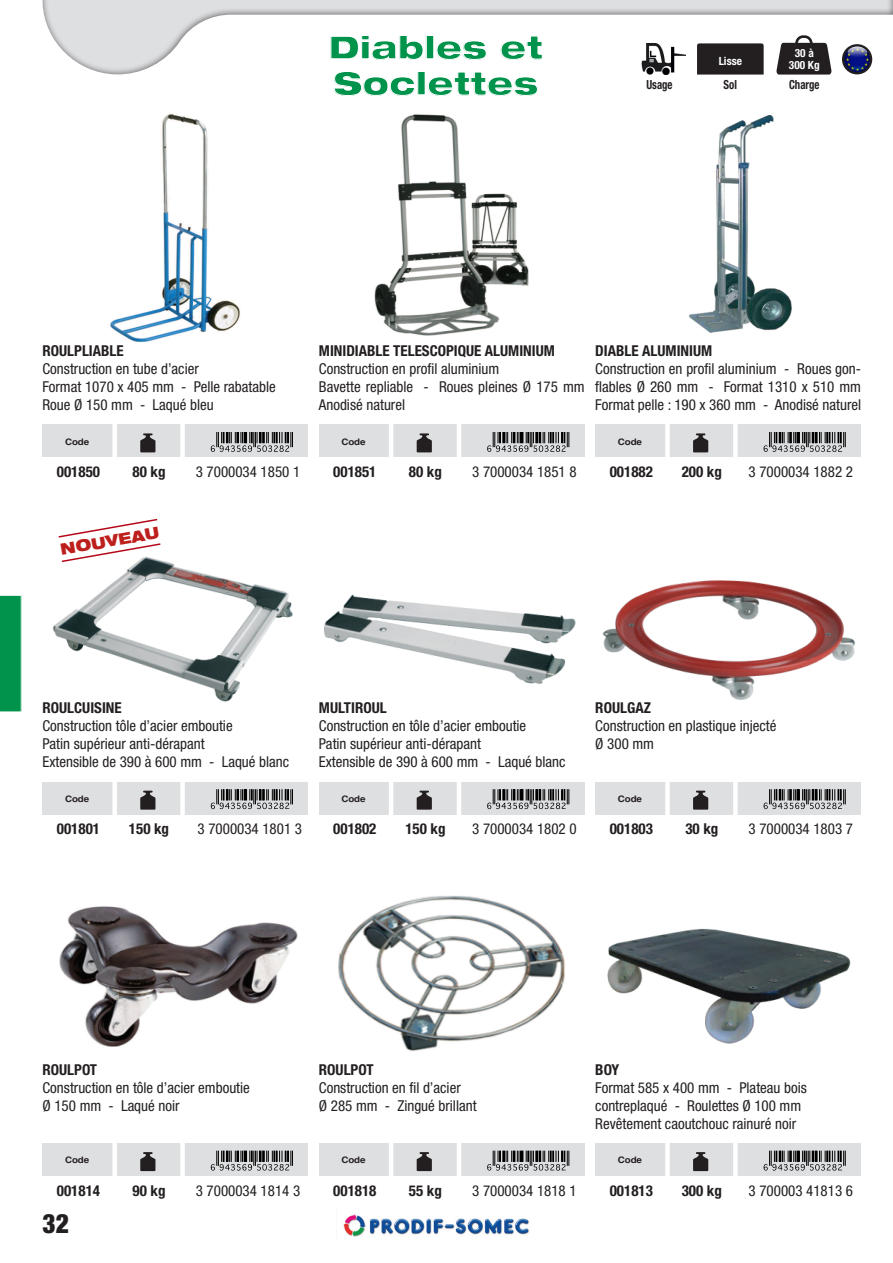
<style>
.page{position:relative;width:893px;height:1263px;background:#fff}
.page>*{position:absolute;margin:0;border:0;box-sizing:border-box;transform-origin:0 0}
.t1{font:900 expanded 31.5px "Helvetica Neue";letter-spacing:.015em;color:#00934c;scale:.95 1}
.t2{font:900 condensed 26.85px "Helvetica Neue";color:#231f20;scale:.95 1}
.t3{font:900 expanded 15.75px "Helvetica Neue";color:#bd1f1c;scale:.95 1}
.t4{font:condensed 15px/18px "Helvetica Neue";color:#231f20}
.t5{font:700 condensed 15px "Helvetica Neue";color:#231f20}
.t6{font:700 condensed 12.6px "Helvetica Neue";color:#231f20;scale:.86 1}
.t7{font:700 condensed 11.25px "Helvetica Neue";color:#fff}
.t8{font:700 8.85px "Helvetica";letter-spacing:-.015em;color:#231f20;scale:1.09 1}
</style>
<div class="page">
<div style="left:42px;top:0;width:851px;height:77px;background:#231f20;opacity:.75"></div>
<hr style="left:890px;top:0;width:3px;height:77px;background:#231f20;opacity:.75">
<img style="left:343px;top:1214px;width:186px;height:23px">
<svg style="left:776px;top:34px;width:56px;height:41px"></svg>
<svg style="left:697px;top:43px;width:67px;height:32px"></svg>
<svg style="left:330px;top:35px;width:94px;height:25px"></svg>
<svg style="left:436px;top:40px;width:51px;height:20px"></svg>
<svg style="left:500px;top:35px;width:43px;height:25px"></svg>
<svg style="left:334px;top:71px;width:81px;height:6px"></svg>
<svg style="left:428px;top:71px;width:110px;height:6px"></svg>
<div style="left:43px;top:1143px;width:265px;height:33px;background:#dedfe1"></div>
<div style="left:319px;top:1143px;width:266px;height:33px;background:#dedfe1"></div>
<div style="left:595px;top:1143px;width:266px;height:33px;background:#dedfe1"></div>
<div style="left:112px;top:1141px;width:5px;height:38px;background:#fff"></div>
<hr style="left:389px;top:1141px;width:4px;height:38px;background:#fff">
<div style="left:665px;top:1141px;width:5px;height:38px;background:#fff"></div>
<svg style="left:140px;top:1152px;width:15px;height:19px"></svg>
<svg style="left:417px;top:1152px;width:15px;height:19px"></svg>
<svg style="left:693px;top:1152px;width:15px;height:19px"></svg>
<div style="left:180px;top:1141px;width:5px;height:38px;background:#fff"></div>
<hr style="left:457px;top:1141px;width:4px;height:38px;background:#fff">
<div style="left:733px;top:1141px;width:5px;height:38px;background:#fff"></div>
<svg style="left:211px;top:1151px;width:82px;height:19px"></svg>
<svg style="left:487px;top:1151px;width:82px;height:19px"></svg>
<svg style="left:764px;top:1151px;width:82px;height:19px"></svg>
<img style="left:59px;top:906px;width:239px;height:141px">
<img style="left:338px;top:896px;width:227px;height:155px">
<img style="left:607px;top:928px;width:244px;height:116px">
<img style="left:843px;top:45px;width:28px;height:28px;border-radius:14px">
<div style="left:842px;top:44px;width:30px;height:30px;border:2px solid #231f20;border-radius:50%"></div>
<img style="left:641px;top:43px;width:44px;height:32px">
<div style="left:43px;top:782px;width:265px;height:32px;background:#dedfe1"></div>
<div style="left:319px;top:782px;width:266px;height:32px;background:#dedfe1"></div>
<div style="left:595px;top:782px;width:266px;height:32px;background:#dedfe1"></div>
<div style="left:112px;top:779px;width:5px;height:39px;background:#fff"></div>
<hr style="left:389px;top:779px;width:4px;height:39px;background:#fff">
<div style="left:665px;top:779px;width:5px;height:39px;background:#fff"></div>
<svg style="left:140px;top:791px;width:15px;height:19px"></svg>
<svg style="left:417px;top:791px;width:15px;height:19px"></svg>
<svg style="left:693px;top:791px;width:15px;height:19px"></svg>
<div style="left:180px;top:779px;width:5px;height:39px;background:#fff"></div>
<hr style="left:457px;top:779px;width:4px;height:39px;background:#fff">
<div style="left:733px;top:779px;width:5px;height:39px;background:#fff"></div>
<svg style="left:211px;top:790px;width:82px;height:19px"></svg>
<svg style="left:487px;top:790px;width:82px;height:19px"></svg>
<svg style="left:764px;top:790px;width:82px;height:19px"></svg>
<img style="left:52px;top:561px;width:241px;height:141px">
<img style="left:324px;top:594px;width:252px;height:90px">
<img style="left:602px;top:580px;width:254px;height:120px">
<svg style="left:57px;top:518px;width:105px;height:45px"></svg>
<div style="left:43px;top:424px;width:265px;height:33px;background:#dedfe1"></div>
<div style="left:319px;top:424px;width:266px;height:33px;background:#dedfe1"></div>
<div style="left:595px;top:424px;width:266px;height:33px;background:#dedfe1"></div>
<div style="left:112px;top:422px;width:5px;height:39px;background:#fff"></div>
<hr style="left:389px;top:422px;width:4px;height:39px;background:#fff">
<div style="left:665px;top:422px;width:5px;height:39px;background:#fff"></div>
<svg style="left:140px;top:433px;width:15px;height:19px"></svg>
<svg style="left:417px;top:433px;width:15px;height:19px"></svg>
<svg style="left:693px;top:433px;width:15px;height:19px"></svg>
<div style="left:180px;top:422px;width:5px;height:39px;background:#fff"></div>
<hr style="left:457px;top:422px;width:4px;height:39px;background:#fff">
<div style="left:733px;top:422px;width:5px;height:39px;background:#fff"></div>
<svg style="left:211px;top:432px;width:82px;height:20px"></svg>
<svg style="left:487px;top:432px;width:82px;height:20px"></svg>
<svg style="left:764px;top:432px;width:82px;height:20px"></svg>
<img style="left:110px;top:113px;width:130px;height:229px">
<img style="left:374px;top:114px;width:155px;height:222px">
<img style="left:689px;top:115px;width:103px;height:218px">
<svg style="left:0;top:595px;width:22px;height:117px"></svg>
<p class="t1" style="left:329px;top:27px;width:227px">Diables et</p>
<p class="t1" style="left:334px;top:63px;width:217px">Soclettes</p>
<p class="t6" style="left:646px;top:77px;width:32px">Usage</p>
<p class="t7" style="left:719px;top:55px;width:25px">Lisse</p>
<p class="t7" style="left:795px;top:46px;width:21px">30 à</p>
<p class="t7" style="left:789px;top:59px;width:32px">300 Kg</p>
<p class="t6" style="left:724px;top:77px;width:17px">Sol</p>
<p class="t6" style="left:789px;top:77px;width:37px">Charge</p>
<p class="t5" style="left:43px;top:341px;width:83px">ROULPLIABLE</p>
<p class="t4" style="left:43px;top:359px;width:158px">Construction en tube d’acier</p>
<p class="t4" style="left:43px;top:377px;width:235px">Format 1070 x 405 mm - Pelle rabatable</p>
<p class="t4" style="left:43px;top:395px;width:173px">Roue Ø 150 mm - Laqué bleu</p>
<p class="t5" style="left:319px;top:341px;width:237px">MINIDIABLE TELESCOPIQUE ALUMINIUM</p>
<p class="t4" style="left:319px;top:359px;width:182px">Construction en profil aluminium</p>
<p class="t4" style="left:319px;top:377px;width:267px">Bavette repliable - Roues pleines Ø 175 mm<br>Anodisé naturel</p>
<p class="t5" style="left:595px;top:341px;width:118px">DIABLE ALUMINIUM</p>
<p class="t4" style="left:595px;top:359px;width:267px;text-align:justify">Construction en profil aluminium - Roues gon&shy;flables Ø 260 mm - Format 1310 x 510 mm Format pelle : 190 x 360 mm - Anodisé naturel</p>
<p class="t8" style="left:65px;top:434px;width:23px">Code</p>
<p class="t8" style="left:342px;top:434px;width:23px">Code</p>
<p class="t8" style="left:618px;top:434px;width:23px">Code</p>
<p class="t5" style="left:57px;top:462px;width:45px">001850</p>
<p class="t5" style="left:133px;top:462px;width:34px">80 kg</p>
<p class="t4" style="left:196px;top:462px;width:106px">3 7000034 1850 1</p>
<p class="t5" style="left:333px;top:462px;width:45px">001851</p>
<p class="t5" style="left:409px;top:462px;width:34px">80 kg</p>
<p class="t4" style="left:472px;top:462px;width:106px">3 7000034 1851 8</p>
<p class="t5" style="left:610px;top:462px;width:45px">001882</p>
<p class="t5" style="left:682px;top:462px;width:42px">200 kg</p>
<p class="t4" style="left:749px;top:462px;width:106px">3 7000034 1882 2</p>
<p class="t3" style="left:59px;top:539px;width:107px;rotate:-10deg">NOUVEAU</p>
<p class="t5" style="left:43px;top:699px;width:81px">ROULCUISINE</p>
<p class="t4" style="left:43px;top:717px;width:192px">Construction tôle d’acier emboutie</p>
<p class="t4" style="left:43px;top:735px;width:164px">Patin supérieur anti-dérapant</p>
<p class="t4" style="left:43px;top:753px;width:248px">Extensible de 390 à 600 mm - Laqué blanc</p>
<p class="t5" style="left:319px;top:699px;width:69px">MULTIROUL</p>
<p class="t4" style="left:319px;top:717px;width:209px">Construction en tôle d’acier emboutie</p>
<p class="t4" style="left:319px;top:735px;width:164px">Patin supérieur anti-dérapant</p>
<p class="t4" style="left:319px;top:753px;width:248px">Extensible de 390 à 600 mm - Laqué blanc</p>
<p class="t5" style="left:595px;top:699px;width:57px">ROULGAZ</p>
<p class="t4" style="left:595px;top:717px;width:183px">Construction en plastique injecté</p>
<p class="t4" style="left:595px;top:735px;width:60px">Ø 300 mm</p>
<p class="t8" style="left:65px;top:791px;width:23px">Code</p>
<p class="t8" style="left:342px;top:791px;width:23px">Code</p>
<p class="t8" style="left:618px;top:791px;width:23px">Code</p>
<p class="t5" style="left:57px;top:820px;width:45px">001801</p>
<p class="t5" style="left:129px;top:820px;width:42px">150 kg</p>
<p class="t4" style="left:198px;top:820px;width:106px">3 7000034 1801 3</p>
<p class="t5" style="left:333px;top:820px;width:45px">001802</p>
<p class="t5" style="left:405px;top:820px;width:42px">150 kg</p>
<p class="t4" style="left:472px;top:820px;width:106px">3 7000034 1802 0</p>
<p class="t5" style="left:610px;top:820px;width:45px">001803</p>
<p class="t5" style="left:685px;top:820px;width:34px">30 kg</p>
<p class="t4" style="left:749px;top:820px;width:106px">3 7000034 1803 7</p>
<p class="t5" style="left:43px;top:1060px;width:56px">ROULPOT</p>
<p class="t4" style="left:43px;top:1078px;width:209px">Construction en tôle d’acier emboutie</p>
<p class="t4" style="left:43px;top:1096px;width:139px">Ø 150 mm - Laqué noir</p>
<p class="t5" style="left:319px;top:1060px;width:56px">ROULPOT</p>
<p class="t4" style="left:319px;top:1078px;width:143px">Construction en fil d’acier</p>
<p class="t4" style="left:319px;top:1096px;width:159px">Ø 285 mm - Zingué brillant</p>
<p class="t5" style="left:595px;top:1060px;width:26px">BOY</p>
<p class="t4" style="left:595px;top:1078px;width:213px">Format 585 x 400 mm - Plateau bois</p>
<p class="t4" style="left:595px;top:1096px;width:207px">contreplaqué - Roulettes Ø 100 mm</p>
<p class="t4" style="left:595px;top:1114px;width:202px">Revêtement caoutchouc rainuré noir</p>
<p class="t8" style="left:65px;top:1153px;width:23px">Code</p>
<p class="t8" style="left:342px;top:1153px;width:23px">Code</p>
<p class="t8" style="left:618px;top:1153px;width:23px">Code</p>
<p class="t5" style="left:57px;top:1181px;width:45px">001814</p>
<p class="t5" style="left:133px;top:1181px;width:34px">90 kg</p>
<p class="t4" style="left:196px;top:1181px;width:106px">3 7000034 1814 3</p>
<p class="t5" style="left:333px;top:1181px;width:45px">001818</p>
<p class="t5" style="left:409px;top:1181px;width:34px">55 kg</p>
<p class="t4" style="left:472px;top:1181px;width:106px">3 7000034 1818 1</p>
<p class="t5" style="left:610px;top:1181px;width:45px">001813</p>
<p class="t5" style="left:682px;top:1181px;width:42px">300 kg</p>
<p class="t4" style="left:749px;top:1181px;width:106px">3 700003 41813 6</p>
<p class="t2" style="left:43px;top:1206px;width:29px">32</p>
</div>
